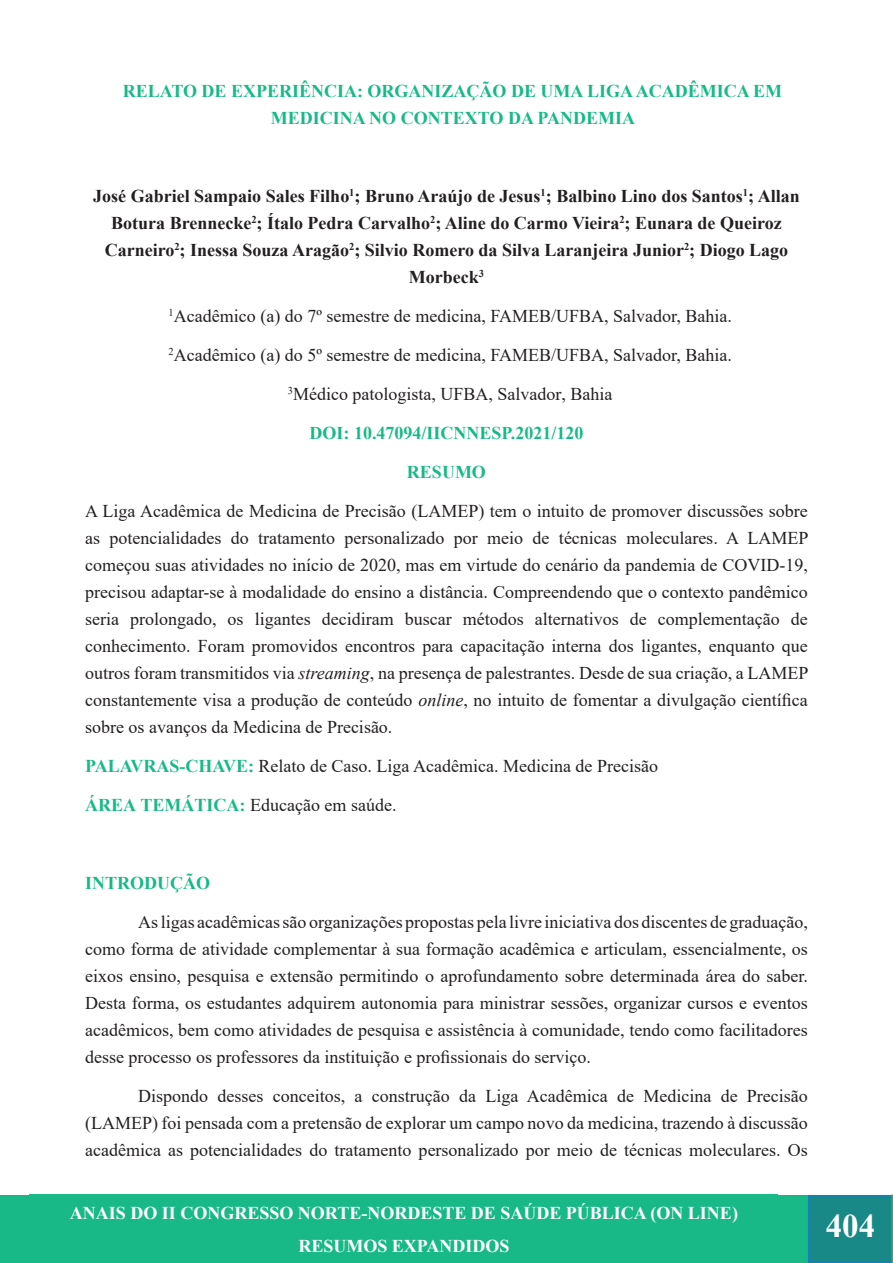
<style>
.page{position:relative;width:893px;height:1263px;background:#fff}
.page>*{position:absolute;margin:0;border:0;box-sizing:border-box;transform-origin:0 0}
.t1{font:700 33px "Times New Roman";color:#fff}
.t2{font:18px/27px "Times New Roman";color:#231f20;text-align:justify}
.t3{font:700 18px/27px "Times New Roman";color:#231f20;text-align:center}
.t4{font:700 18px/27px "Times New Roman";color:#18b987;text-align:center}
.t5{font:700 18px/33px "Times New Roman";color:#fff;text-align:center}
.s1{font-style:italic}
.s2{font-weight:700;color:#18b987}
</style>
<div class="page">
<div style="left:0;top:1195px;width:808px;height:68px;background:#18b987"></div>
<div style="left:809px;top:1196px;width:83px;height:66px;background:#188987"></div>
<div style="left:808px;top:1195px;width:85px;height:68px;border:2px solid #167ec4"></div>
<div style="left:30px;top:1195px;width:748px;height:68px;background:#18b987"></div>
<svg style="left:891px;top:1194px;width:2px;height:68px"></svg>
<p class="t4" style="left:123px;top:77px;width:661px">RELATO DE EXPERIÊNCIA: ORGANIZAÇÃO DE UMA LIGA ACADÊMICA EM<br>MEDICINA NO CONTEXTO DA PANDEMIA</p>
<p class="t3" style="left:93px;top:182px;width:708px">José Gabriel Sampaio Sales Filho<sup>1</sup>; Bruno Araújo de Jesus<sup>1</sup>; Balbino Lino dos Santos<sup>1</sup>; Allan Botura Brennecke<sup>2</sup>; Ítalo Pedra Carvalho<sup>2</sup>; Aline do Carmo Vieira<sup>2</sup>; Eunara de Queiroz Carneiro<sup>2</sup>; Inessa Souza Aragão<sup>2</sup>; Silvio Romero da Silva Laranjeira Junior<sup>2</sup>; Diogo Lago Morbeck<sup>3</sup></p>
<p class="t2" style="left:169px;top:302px;width:565px"><sup>1</sup>Acadêmico (a) do 7º semestre de medicina, FAMEB/UFBA, Salvador, Bahia.</p>
<p class="t2" style="left:169px;top:341px;width:565px"><sup>2</sup>Acadêmico (a) do 5º semestre de medicina, FAMEB/UFBA, Salvador, Bahia.</p>
<p class="t2" style="left:288px;top:380px;width:326px"><sup>3</sup>Médico patologista, UFBA, Salvador, Bahia</p>
<p class="t4" style="left:310px;top:419px;width:275px">DOI: 10.47094/IICNNESP.2021/120</p>
<p class="t4" style="left:407px;top:458px;width:81px">RESUMO</p>
<p class="t2" style="left:85px;top:497px;width:725px">A Liga Acadêmica de Medicina de Precisão (LAMEP) tem o intuito de promover discussões sobre as potencialidades do tratamento personalizado por meio de técnicas moleculares. A LAMEP começou suas atividades no início de 2020, mas em virtude do cenário da pandemia de COVID-19, precisou adaptar-se à modalidade do ensino a distância. Compreendendo que o contexto pandêmico seria prolongado, os ligantes decidiram buscar métodos alternativos de complementação de conhecimento. Foram promovidos encontros para capacitação interna dos ligantes, enquanto que outros foram transmitidos via <span class="s1">streaming</span>, na presença de palestrantes. Desde de sua criação, a LAMEP constantemente visa a produção de conteúdo <span class="s1">online</span>, no intuito de fomentar a divulgação científica sobre os avanços da Medicina de Precisão.</p>
<p class="t2" style="left:85px;top:752px;width:574px"><span class="s2">PALAVRAS-CHAVE:</span> Relato de Caso. Liga Acadêmica. Medicina de Precisão</p>
<p class="t2" style="left:85px;top:791px;width:313px"><span class="s2">ÁREA TEMÁTICA:</span> Educação em saúde.</p>
<p class="t4" style="left:85px;top:869px;width:126px">INTRODUÇÃO</p>
<p class="t2" style="left:85px;top:908px;width:724px;text-indent:53px">As ligas acadêmicas são organizações propostas pela livre iniciativa dos discentes de graduação, como forma de atividade complementar à sua formação acadêmica e articulam, essencialmente, os eixos ensino, pesquisa e extensão permitindo o aprofundamento sobre determinada área do saber.<br>Desta forma, os estudantes adquirem autonomia para ministrar sessões, organizar cursos e eventos acadêmicos, bem como atividades de pesquisa e assistência à comunidade, tendo como facilitadores desse processo os professores da instituição e profissionais do serviço.</p>
<p class="t2" style="left:85px;top:1082px;width:724px;text-indent:53px">Dispondo desses conceitos, a construção da Liga Acadêmica de Medicina de Precisão (LAMEP) foi pensada com a pretensão de explorar um campo novo da medicina, trazendo à discussão acadêmica as potencialidades do tratamento personalizado por meio de técnicas moleculares. Os</p>
<p class="t5" style="left:70px;top:1195px;width:669px">ANAIS DO II CONGRESSO NORTE-NORDESTE DE SAÚDE PÚBLICA (ON LINE)<br>RESUMOS EXPANDIDOS</p>
<h1 class="t1" style="left:826px;top:1202px;width:51px">404</h1>
</div>
